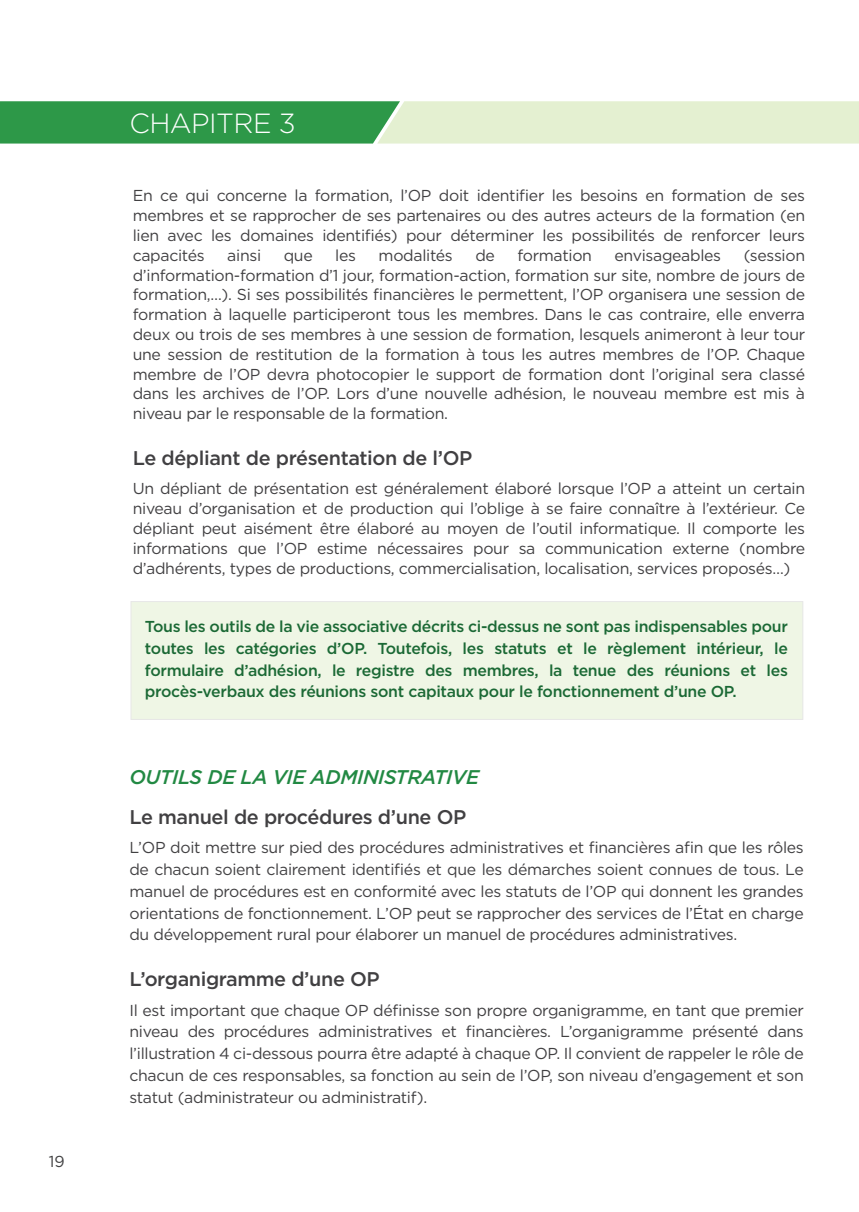
<style>
.page{position:relative;width:859px;height:1212px;background:#fff}
.page>*{position:absolute;margin:0;border:0;box-sizing:border-box;transform-origin:0 0}
.t1{font:300 27.65px "Gotham";letter-spacing:-.02em;color:#fff}
.t2{font:500 19.78px "Gotham";letter-spacing:-.02em;color:#414042}
.t3{font:italic 500 19.78px "Gotham";letter-spacing:-.02em;color:#228943}
.t4{font:15.75px/19.8px "Gotham";letter-spacing:-.02em;color:#414042;text-align:justify}
.t5{font:500 15.75px/21.7px "Gotham";letter-spacing:-.02em;color:#1b6935;text-align:justify}
.t6{font:15.75px "Gotham";color:#414142}
</style>
<div class="page">
<div style="left:131px;top:601px;width:671px;height:118px;background:#eff6e5"></div>
<div style="left:130px;top:601px;width:673px;height:119px;border:1px solid #e7e7e7"></div>
<svg style="left:0;top:101px;width:858px;height:43px;background:#93c995"></svg>
<p class="t6" style="left:49px;top:1151px;width:17px">19</p>
<h1 class="t1" style="left:129px;top:106px;width:168px">CHAPITRE 3</h1>
<p class="t4" style="left:133px;top:186px;width:673px">En ce qui concerne la formation, l’OP doit identifier les besoins en formation de ses membres et se rapprocher de ses partenaires ou des autres acteurs de la formation (en lien avec les domaines identifiés) pour déterminer les possibilités de renforcer leurs capacités</p>
<p class="t4" style="left:227px;top:245px;width:35px">ainsi</p>
<p class="t4" style="left:283px;top:245px;width:31px">que</p>
<p class="t4" style="left:335px;top:245px;width:22px">les</p>
<p class="t4" style="left:378px;top:245px;width:76px">modalités</p>
<p class="t4" style="left:475px;top:245px;width:21px">de</p>
<p class="t4" style="left:517px;top:245px;width:76px">formation</p>
<p class="t4" style="left:614px;top:245px;width:108px">envisageables</p>
<p class="t4" style="left:133px;top:245px;width:673px;text-indent:610px">(session d’information-formation d’1 jour, formation-action, formation sur site, nombre de jours de formation,…). Si ses possibilités financières le permettent, l’OP organisera une session de formation à laquelle participeront tous les membres. Dans le cas contraire, elle enverra deux ou trois de ses membres à une session de formation, lesquels animeront à leur tour une session de restitution de la formation à tous les autres membres de l’OP. Chaque membre de l’OP devra photocopier le support de formation dont l’original sera classé dans les archives de l’OP. Lors d’une nouvelle adhésion, le nouveau membre est mis à niveau par le responsable de la formation.</p>
<p class="t2" style="left:133px;top:445px;width:341px">Le dépliant de présentation de l’OP</p>
<p class="t4" style="left:133px;top:478px;width:673px">Un dépliant de présentation est généralement élaboré lorsque l’OP a atteint un certain niveau d’organisation et de production qui l’oblige à se faire connaître à l’extérieur. Ce dépliant peut aisément être élaboré au moyen de l’outil informatique. Il comporte les informations que l’OP estime nécessaires pour sa communication externe (nombre d’adhérents, types de productions, commercialisation, localisation, services proposés…)</p>
<p class="t5" style="left:145px;top:615px;width:644px">Tous les outils de la vie associative décrits ci-dessus ne sont pas indispensables pour toutes les catégories d’OP. Toutefois, les statuts et le règlement intérieur, le formulaire d’adhésion, le registre des membres, la tenue des réunions et les procès-verbaux des réunions sont capitaux pour le fonctionnement d’une OP.</p>
<p class="t3" style="left:129px;top:764px;width:351px">OUTILS DE LA VIE ADMINISTRATIVE</p>
<p class="t2" style="left:129px;top:803px;width:338px">Le manuel de procédures d’une OP</p>
<p class="t4" style="left:129px;top:836px;width:675px;line-height:21.7px">L’OP doit mettre sur pied des procédures administratives et financières afin que les rôles de chacun soient clairement identifiés et que les démarches soient connues de tous. Le manuel de procédures est en conformité avec les statuts de l’OP qui donnent les grandes orientations de fonctionnement. L’OP peut se rapprocher des services de l’État en charge du développement rural pour élaborer un manuel de procédures administratives.</p>
<p class="t2" style="left:129px;top:966px;width:252px">L’organigramme d’une OP</p>
<p class="t4" style="left:129px;top:998px;width:675px;line-height:21.7px">Il est important que chaque OP définisse son propre organigramme, en tant que premier niveau des procédures administratives et financières. L’organigramme présenté dans l’illustration 4 ci-dessous pourra être adapté à chaque OP. Il convient de rappeler le rôle de chacun de ces responsables, sa fonction au sein de l’OP, son niveau d’engagement et son statut (administrateur ou administratif).</p>
</div>
